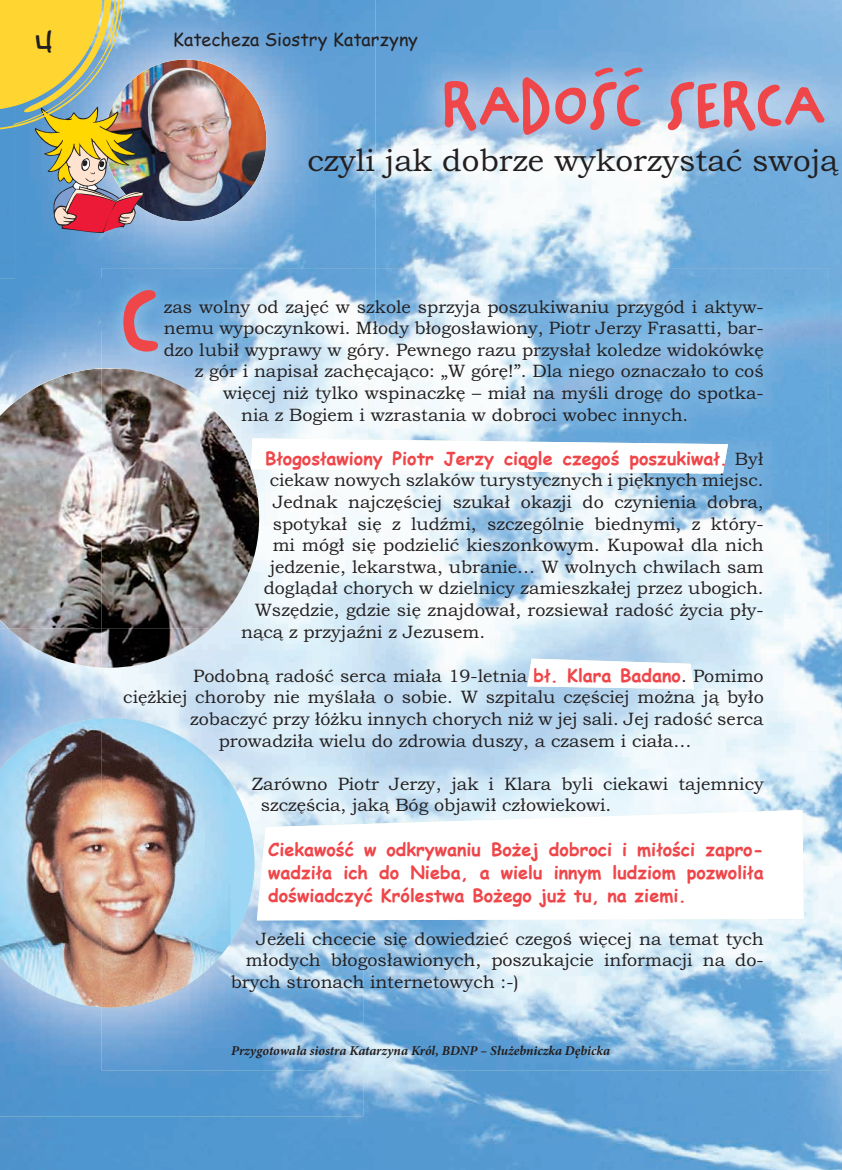
<style>
.page{position:relative;width:842px;height:1170px;background:#fff}
.page>*{position:absolute;margin:0;border:0;box-sizing:border-box;transform-origin:0 0}
.t1{font:123.45px "Chinchilla";color:#ef464a;scale:.95 1}
.t2{font:83.7px "Chinchilla";letter-spacing:-.015em;color:#ef464a;scale:.95 1}
.t3{font:31.5px "Bookman Old Style";color:#231f20}
.t4{font:31.5px "Kids";color:#231f20}
.t5{font:18px/21.6px "Bookman Old Style";color:#231f20}
.t6{font:700 18px/22.5px "Comic Sans MS";color:#ef464a;text-align:justify}
.t7{font:18px "Comic Sans MS";color:#231f20}
.t8{font:italic 700 13.5px "Minion Pro";color:#231f20}
.s1{font-family:"Bookman Old Style";font-weight:400;color:#231f20}
.s2{font-family:"Comic Sans MS";font-weight:700;color:#ef464a}
</style>
<div class="page">
<img style="left:0;top:0;width:842px;height:1169px">
<img style="left:0;top:278px;width:102px;height:90px">
<img style="left:0;top:369px;width:102px;height:349px">
<img style="left:15px;top:0;width:360px;height:278px">
<img style="left:15px;top:278px;width:87px;height:52px">
<img style="left:105px;top:60px;width:161px;height:161px;border-radius:50%">
<img style="left:0;top:1007px;width:363px;height:109px">
<img style="left:8px;top:628px;width:94px;height:39px">
<img style="left:0;top:718px;width:102px;height:289px">
<img style="left:772px;top:751px;width:70px;height:418px">
<img style="left:398px;top:30px;width:444px;height:192px">
<img style="left:467px;top:268px;width:362px;height:501px">
<img style="left:363px;top:268px;width:104px;height:802px">
<img style="left:466px;top:769px;width:306px;height:41px">
<img style="left:466px;top:920px;width:52px;height:150px">
<img style="left:518px;top:920px;width:254px;height:150px">
<img style="left:102px;top:330px;width:266px;height:446px">
<img style="left:102px;top:369px;width:157px;height:259px">
<img style="left:102px;top:268px;width:273px;height:62px">
<img style="left:102px;top:776px;width:261px;height:294px">
<img style="left:102px;top:628px;width:124px;height:90px">
<img style="left:102px;top:718px;width:152px;height:224px">
<img style="left:772px;top:751px;width:57px;height:319px">
<img style="left:257px;top:810px;width:547px;height:110px">
<img style="left:251px;top:438px;width:477px;height:35px">
<img style="left:527px;top:658px;width:167px;height:31px">
<img style="left:0;top:0;width:144px;height:233px">
<h3 class="t4" style="left:36px;top:22px;width:18px">4</h3>
<p class="t7" style="left:173px;top:26px;width:247px">Katecheza Siostry Katarzyny</p>
<h2 class="t2" style="left:592px;top:67px;width:54px">´´</h2>
<h2 class="t2" style="left:445px;top:68px;width:406px">RADOSC SERCA</h2>
<h3 class="t3" style="left:307px;top:149px;width:533px">czyli jak dobrze wykorzystać swoją</h3>
<h1 class="t1" style="left:123px;top:266px;width:45px">C</h1>
<p class="t5" style="left:164px;top:297px;width:601px">zas wolny od zajęć w szkole sprzyja poszukiwaniu przygód i aktyw-</p>
<p class="t5" style="left:164px;top:319px;width:601px">nemu wypoczynkowi. Młody błogosławiony, Piotr Jerzy Frasatti, bar-</p>
<p class="t5" style="left:164px;top:340px;width:601px">dzo lubił wyprawy w góry. Pewnego razu przysłał koledze widokówkę</p>
<p class="t5" style="left:195px;top:362px;width:570px">z gór i napisał zachęcająco: „W górę!”. Dla niego oznaczało to coś</p>
<p class="t5" style="left:223px;top:384px;width:542px">więcej niż tylko wspinaczkę – miał na myśli drogę do spotka-</p>
<p class="t5" style="left:241px;top:405px;width:449px">nia z Bogiem i wzrastania w dobroci wobec innych.</p>
<p class="t6" style="left:265px;top:446px;width:500px">Błogosławiony Piotr Jerzy ciągle czegoś poszukiwał. <span class="s1">Był</span></p>
<p class="t5" style="left:270px;top:471px;width:495px">ciekaw nowych szlaków turystycznych i pięknych miejsc.</p>
<p class="t5" style="left:273px;top:492px;width:492px">Jednak najczęściej szukał okazji do czynienia dobra,</p>
<p class="t5" style="left:273px;top:514px;width:492px">spotykał się z ludźmi, szczególnie biednymi, z który-</p>
<p class="t5" style="left:273px;top:536px;width:492px">mi mógł się podzielić kieszonkowym. Kupował dla nich</p>
<p class="t5" style="left:270px;top:557px;width:495px">jedzenie, lekarstwa, ubranie… W wolnych chwilach sam</p>
<p class="t5" style="left:264px;top:579px;width:501px">doglądał chorych w dzielnicy zamieszkałej przez ubogich.</p>
<p class="t5" style="left:255px;top:600px;width:510px">Wszędzie, gdzie się znajdował, rozsiewał radość życia pły-</p>
<p class="t5" style="left:241px;top:622px;width:246px">nącą z przyjaźni z Jezusem.</p>
<p class="t5" style="left:193px;top:666px;width:572px">Podobną radość serca miała 19-letnia <span class="s2">bł. Klara Badano</span>. Pomimo</p>
<p class="t5" style="left:123px;top:688px;width:642px">ciężkiej choroby nie myślała o sobie. W szpitalu częściej można ją było</p>
<p class="t5" style="left:190px;top:709px;width:575px">zobaczyć przy łóżku innych chorych niż w jej sali. Jej radość serca</p>
<p class="t5" style="left:219px;top:731px;width:474px">prowadziła wielu do zdrowia duszy, a czasem i ciała…</p>
<p class="t5" style="left:261px;top:774px;width:504px;text-indent:-9px">Zarówno Piotr Jerzy, jak i Klara byli ciekawi tajemnicy szczęścia, jaką Bóg objawił człowiekowi.</p>
<p class="t6" style="left:268px;top:838px;width:497px">Ciekawość w odkrywaniu Bożej dobroci i miłości zapro&shy;wadziła ich do Nieba, a wielu innym ludziom pozwoliła doświadczyć Królestwa Bożego już tu, na ziemi.</p>
<p class="t5" style="left:256px;top:929px;width:509px">Jeżeli chcecie się dowiedzieć czegoś więcej na temat tych</p>
<p class="t5" style="left:246px;top:951px;width:519px">młodych błogosławionych, poszukajcie informacji na do-</p>
<p class="t5" style="left:231px;top:972px;width:290px">brych stronach internetowych :-)</p>
<p class="t8" style="left:231px;top:1040px;width:380px">Przygotowała siostra Katarzyna Król, BDNP – Służebniczka Dębicka</p>
</div>
